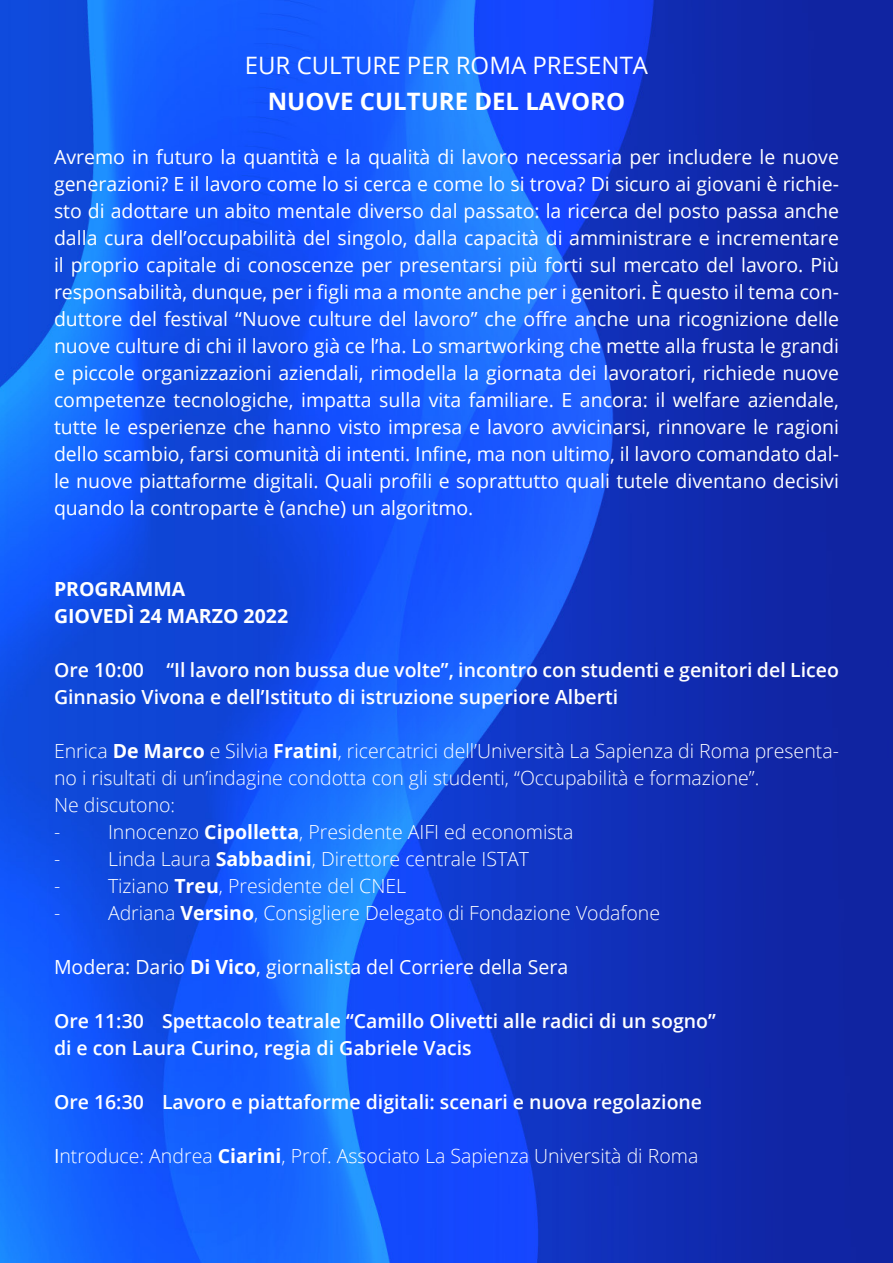
<style>
.page{position:relative;width:893px;height:1263px;background:#fff}
.page>*{position:absolute;margin:0;border:0;box-sizing:border-box;transform-origin:0 0}
.t1{font:24px "Open Sans";color:#fff}
.t2{font:700 24px "Open Sans";color:#fff}
.t3{font:19.5px/27px "Open Sans";color:#fff;text-align:justify}
.t4{font:300 19.5px/27px "Open Sans";color:#fff}
.t5{font:600 19.5px/27px "Open Sans";color:#fff}
.t6{font:700 19.5px "Open Sans";color:#fff}
.s1{font-weight:700}
.s2{font-weight:400}
</style>
<div class="page">
<img style="left:0;top:0;width:893px;height:1263px">
<img style="left:892px;top:0;width:1px;height:1136px">
<p class="t1" style="left:245px;top:48px;width:405px">EUR CULTURE PER ROMA PRESENTA</p>
<p class="t2" style="left:268px;top:84px;width:359px">NUOVE CULTURE DEL LAVORO</p>
<p class="t3" style="left:54px;top:143px;width:786px">Avremo in futuro la quantità e la qualità di lavoro necessaria per includere le nuove generazioni? E il lavoro come lo si cerca e come lo si trova? Di sicuro ai giovani è richie&shy;sto di adottare un abito mentale diverso dal passato: la ricerca del posto passa anche dalla cura dell’occupabilità del singolo, dalla capacità di amministrare e incrementare il proprio capitale di conoscenze per presentarsi più forti sul mercato del lavoro. Più responsabilità, dunque, per i figli ma a monte anche per i genitori. È questo il tema con&shy;duttore del festival “Nuove culture del lavoro” che offre anche una ricognizione delle nuove culture di chi il lavoro già ce l’ha. Lo smartworking che mette alla frusta le grandi e piccole organizzazioni aziendali, rimodella la giornata dei lavoratori, richiede nuove competenze tecnologiche, impatta sulla vita familiare. E ancora: il welfare aziendale, tutte le esperienze che hanno visto impresa e lavoro avvicinarsi, rinnovare le ragioni dello scambio, farsi comunità di intenti. Infine, ma non ultimo, il lavoro comandato dal&shy;le nuove piattaforme digitali. Quali profili e soprattutto quali tutele diventano decisivi quando la controparte è (anche) un algoritmo.</p>
<p class="t6" style="left:54px;top:575px;width:133px">PROGRAMMA</p>
<p class="t6" style="left:54px;top:602px;width:236px">GIOVEDÌ 24 MARZO 2022</p>
<p class="t5" style="left:54px;top:656px;width:786px">Ore 10:00 “Il lavoro non bussa due volte”, incontro con studenti e genitori del Liceo<br>Ginnasio Vivona e dell’Istituto di istruzione superiore Alberti</p>
<p class="t4" style="left:54px;top:737px;width:786px">Enrica <span class="s1">De Marco</span> e Silvia <span class="s1">Fratini</span>, ricercatrici dell’Università La Sapienza di Roma presenta&shy;no i risultati di un’indagine condotta con gli studenti, “Occupabilità e formazione”.</p>
<p class="t4" style="left:54px;top:791px;width:123px">Ne discutono:</p>
<p class="t4" style="left:54px;top:818px;width:8px">-</p>
<p class="t4" style="left:108px;top:818px;width:467px">Innocenzo <span class="s1">Cipolletta</span>, Presidente AIFI ed economista</p>
<p class="t4" style="left:54px;top:845px;width:8px">-</p>
<p class="t4" style="left:108px;top:845px;width:423px">Linda Laura <span class="s1">Sabbadini</span>, Direttore centrale ISTAT</p>
<p class="t4" style="left:54px;top:872px;width:8px">-</p>
<p class="t4" style="left:108px;top:872px;width:300px">Tiziano <span class="s1">Treu</span>, Presidente del CNEL</p>
<p class="t4" style="left:54px;top:899px;width:8px">-</p>
<p class="t4" style="left:108px;top:899px;width:554px">Adriana <span class="s1">Versino</span>, Consigliere Delegato di Fondazione Vodafone</p>
<p class="t3" style="left:54px;top:953px;width:516px">Modera: Dario <span class="s1">Di Vico</span>, giornalista del Corriere della Sera</p>
<p class="t5" style="left:54px;top:1007px;width:663px">Ore 11:30 Spettacolo teatrale “Camillo Olivetti alle radici di un sogno”</p>
<p class="t5" style="left:54px;top:1034px;width:419px">di e con Laura Curino, regia di Gabriele Vacis</p>
<p class="t5" style="left:54px;top:1088px;width:650px">Ore 16:30 Lavoro e piattaforme digitali: scenari e nuova regolazione</p>
<p class="t4" style="left:54px;top:1142px;width:646px"><span class="s2">I</span>ntroduce: Andrea <span class="s1">Ciarini</span>, Prof. Associato La Sapienza Università di Roma</p>
</div>
